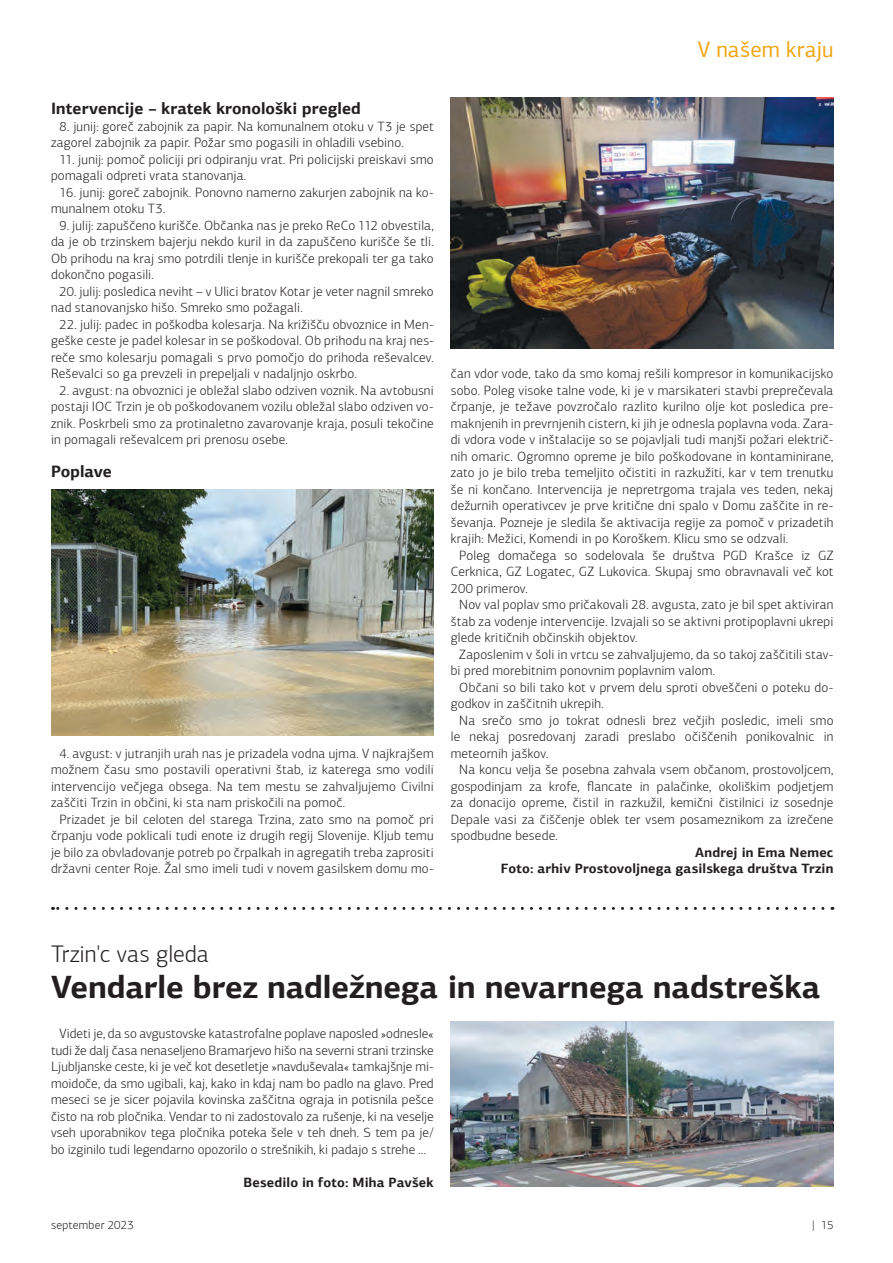
<style>
.page{position:relative;width:893px;height:1263px;background:#fff}
.page>*{position:absolute;margin:0;border:0;box-sizing:border-box;transform-origin:0 0}
.t1{font:700 32.25px "PF Agora Sans Pro";color:#231f20}
.t2{font:300 24px "PF Agora Sans Pro";color:#231f20}
.t3{font:22.5px "PF Agora Sans Pro";letter-spacing:.005em;color:#efa715}
.t4{font:700 16.5px "PF Agora Sans Pro";letter-spacing:.005em;color:#231f20}
.t5{font:300 13.5px/16.5px "PF Agora Sans Pro";letter-spacing:.01em;color:#231f20;text-align:justify}
.t6{font:700 13.5px/16.5px "PF Agora Sans Pro";letter-spacing:.01em;color:#231f20;text-align:right}
.t7{font:300 12px "PF Agora Sans Pro";letter-spacing:.02em;color:#231f20}
</style>
<div class="page">
<img style="left:51px;top:489px;width:383px;height:247px">
<img style="left:451px;top:98px;width:382px;height:251px">
<img style="left:451px;top:1022px;width:382px;height:165px">
<svg style="left:53px;top:907px;width:770px;height:3px"></svg>
<p class="t4" style="left:51px;top:98px;width:311px">Intervencije – kratek kronološki pregled</p>
<p class="t5" style="left:51px;top:118px;width:384px;text-indent:9px">8. junij: goreč zabojnik za papir. Na komunalnem otoku v T3 je spet zagorel zabojnik za papir. Požar smo pogasili in ohladili vsebino.</p>
<p class="t5" style="left:51px;top:151px;width:384px;text-indent:9px">11. junij: pomoč policiji pri odpiranju vrat. Pri policijski preiskavi smo pomagali odpreti vrata stanovanja.</p>
<p class="t5" style="left:51px;top:184px;width:384px;text-indent:8px">16. junij: goreč zabojnik. Ponovno namerno zakurjen zabojnik na ko&shy;munalnem otoku T3.</p>
<p class="t5" style="left:51px;top:217px;width:384px;text-indent:9px">9. julij: zapuščeno kurišče. Občanka nas je preko ReCo 112 obvestila, da je ob trzinskem bajerju nekdo kuril in da zapuščeno kurišče še tli.<br>Ob prihodu na kraj smo potrdili tlenje in kurišče prekopali ter ga tako dokončno pogasili.</p>
<p class="t5" style="left:51px;top:283px;width:384px;text-indent:9px">20. julij: posledica neviht – v Ulici bratov Kotar je veter nagnil smreko nad stanovanjsko hišo. Smreko smo požagali.</p>
<p class="t5" style="left:51px;top:316px;width:384px;text-indent:8px">22. julij: padec in poškodba kolesarja. Na križišču obvoznice in Men&shy;geške ceste je padel kolesar in se poškodoval. Ob prihodu na kraj nes&shy;reče smo kolesarju pomagali s prvo pomočjo do prihoda reševalcev.<br>Reševalci so ga prevzeli in prepeljali v nadaljnjo oskrbo.</p>
<p class="t5" style="left:51px;top:382px;width:384px;text-indent:9px">2. avgust: na obvoznici je obležal slabo odziven voznik. Na avtobusni postaji IOC Trzin je ob poškodovanem vozilu obležal slabo odziven vo&shy;znik. Poskrbeli smo za protinaletno zavarovanje kraja, posuli tekočine in pomagali reševalcem pri prenosu osebe.</p>
<p class="t4" style="left:51px;top:461px;width:62px">Poplave</p>
<p class="t5" style="left:51px;top:745px;width:384px;text-indent:9px">4. avgust: v jutranjih urah nas je prizadela vodna ujma. V najkrajšem možnem času smo postavili operativni štab, iz katerega smo vodili intervencijo večjega obsega. Na tem mestu se zahvaljujemo Civilni zaščiti Trzin in občini, ki sta nam priskočili na pomoč.</p>
<p class="t5" style="left:51px;top:811px;width:384px;text-indent:9px">Prizadet je bil celoten del starega Trzina, zato smo na pomoč pri črpanju vode poklicali tudi enote iz drugih regij Slovenije. Kljub temu je bilo za obvladovanje potreb po črpalkah in agregatih treba zaprositi državni center Roje. Žal smo imeli tudi v novem gasilskem domu mo-</p>
<h3 class="t3" style="left:698px;top:35px;width:137px">V našem kraju</h3>
<p class="t5" style="left:451px;top:366px;width:384px">čan vdor vode, tako da smo komaj rešili kompresor in komunikacijsko sobo. Poleg visoke talne vode, ki je v marsikateri stavbi preprečevala črpanje, je težave povzročalo razlito kurilno olje kot posledica pre&shy;maknjenih in prevrnjenih cistern, ki jih je odnesla poplavna voda. Zara&shy;di vdora vode v inštalacije so se pojavljali tudi manjši požari električ&shy;nih omaric. Ogromno opreme je bilo poškodovane in kontaminirane, zato jo je bilo treba temeljito očistiti in razkužiti, kar v tem trenutku še ni končano. Intervencija je nepretrgoma trajala ves teden, nekaj dežurnih operativcev je prve kritične dni spalo v Domu zaščite in re&shy;ševanja. Pozneje je sledila še aktivacija regije za pomoč v prizadetih krajih: Mežici, Komendi in po Koroškem. Klicu smo se odzvali.</p>
<p class="t5" style="left:451px;top:547px;width:384px;text-indent:9px">Poleg domačega so sodelovala še društva PGD Krašce iz GZ Cerknica, GZ Logatec, GZ Lukovica. Skupaj smo obravnavali več kot 200 primerov.</p>
<p class="t5" style="left:451px;top:597px;width:384px;text-indent:9px">Nov val poplav smo pričakovali 28. avgusta, zato je bil spet aktiviran štab za vodenje intervencije. Izvajali so se aktivni protipoplavni ukrepi glede kritičnih občinskih objektov.</p>
<p class="t5" style="left:451px;top:646px;width:384px;text-indent:8px">Zaposlenim v šoli in vrtcu se zahvaljujemo, da so takoj zaščitili stav&shy;bi pred morebitnim ponovnim poplavnim valom.</p>
<p class="t5" style="left:451px;top:679px;width:384px;text-indent:8px">Občani so bili tako kot v prvem delu sproti obveščeni o poteku do&shy;godkov in zaščitnih ukrepih.</p>
<p class="t5" style="left:451px;top:712px;width:384px;text-indent:9px">Na srečo smo jo tokrat odnesli brez večjih posledic, imeli smo le nekaj posredovanj zaradi preslabo očiščenih ponikovalnic in meteornih jaškov.</p>
<p class="t5" style="left:451px;top:762px;width:384px;text-indent:9px">Na koncu velja še posebna zahvala vsem občanom, prostovoljcem, gospodinjam za krofe, flancate in palačinke, okoliškim podjetjem za donacijo opreme, čistil in razkužil, kemični čistilnici iz sosednje Depale vasi za čiščenje oblek ter vsem posameznikom za izrečene spodbudne besede.</p>
<p class="t6" style="left:501px;top:844px;width:334px">Andrej in Ema Nemec<br>Foto: arhiv Prostovoljnega gasilskega društva Trzin</p>
<h2 class="t2" style="left:51px;top:940px;width:159px">Trzin'c vas gleda</h2>
<h1 class="t1" style="left:51px;top:966px;width:771px">Vendarle brez nadležnega in nevarnega nadstreška</h1>
<p class="t5" style="left:51px;top:1026px;width:384px;text-indent:9px">Videti je, da so avgustovske katastrofalne poplave naposled »odnesle« tudi že dalj časa nenaseljeno Bramarjevo hišo na severni strani trzinske Ljubljanske ceste, ki je več kot desetletje »navduševala« tamkajšnje mi&shy;moidoče, da smo ugibali, kaj, kako in kdaj nam bo padlo na glavo. Pred meseci se je sicer pojavila kovinska zaščitna ograja in potisnila pešce čisto na rob pločnika. Vendar to ni zadostovalo za rušenje, ki na veselje vseh uporabnikov tega pločnika poteka šele v teh dneh. S tem pa je/ bo izginilo tudi legendarno opozorilo o strešnikih, ki padajo s strehe ...</p>
<p class="t6" style="left:243px;top:1174px;width:192px">Besedilo in foto: Miha Pavšek</p>
<p class="t7" style="left:51px;top:1218px;width:84px">september 2023</p>
<p class="t7" style="left:812px;top:1218px;width:23px">| 15</p>
</div>
